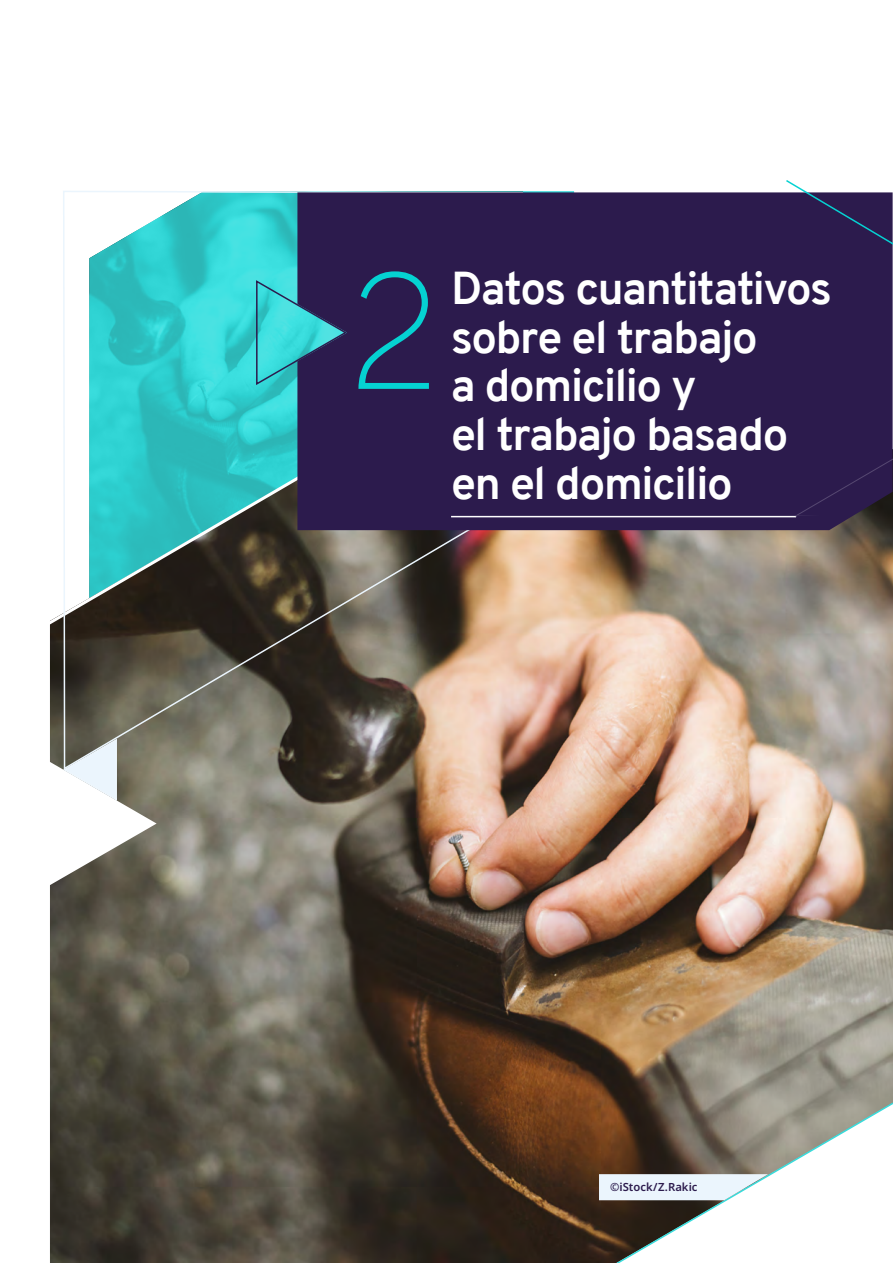
<style>
.page{position:relative;width:893px;height:1263px;background:#fff}
.page>*{position:absolute;margin:0;border:0;box-sizing:border-box;transform-origin:0 0}
.Chapter_number_ILO_b{font:100 165px "Overpass";color:#05d2d2}
.Chapter_title_white{font:700 45px/48.8px "Overpass";letter-spacing:-.03em;color:#fff}
.Briefing_A4_-_Body{font:600 11.25px "Noto Sans";color:#2c1b4d}
</style>
<div class="page">
<img style="left:50px;top:530px;width:843px;height:733px">
<img style="left:50px;top:191px;width:757px;height:514px">
<svg style="left:611px;top:1101px;width:282px;height:162px"></svg>
<svg style="left:50px;top:737px;width:107px;height:163px"></svg>
<svg style="left:62px;top:191px;width:462px;height:580px;background:#639189"></svg>
<div style="left:297px;top:192px;width:596px;height:338px;background:#2c1b4d"></div>
<hr style="left:451px;top:516px;width:382px;height:1px;background:#fff">
<svg style="left:255px;top:279px;width:93px;height:107px;background:#35849b"></svg>
<svg style="left:784px;top:180px;width:10px;height:97px"></svg>
<div style="left:794px;top:184px;width:99px;height:333px;background:#2c1b4d"></div>
<svg style="left:599px;top:1174px;width:169px;height:26px;background:#e8f3fa"></svg>
<svg style="left:795px;top:514px;width:44px;height:8px"></svg>
<p class="Chapter_number_ILO_b" style="left:345px;top:214px;width:100px">2</p>
<p class="Chapter_title_white" style="left:451px;top:264px;width:382px">Datos cuantitativos sobre el trabajo<br>a domicilio y<br>el trabajo basado en el domicilio</p>
<p class="Briefing_A4_-_Body" style="left:610px;top:1179px;width:89px">©iStock/Z.Rakic</p>
</div>
